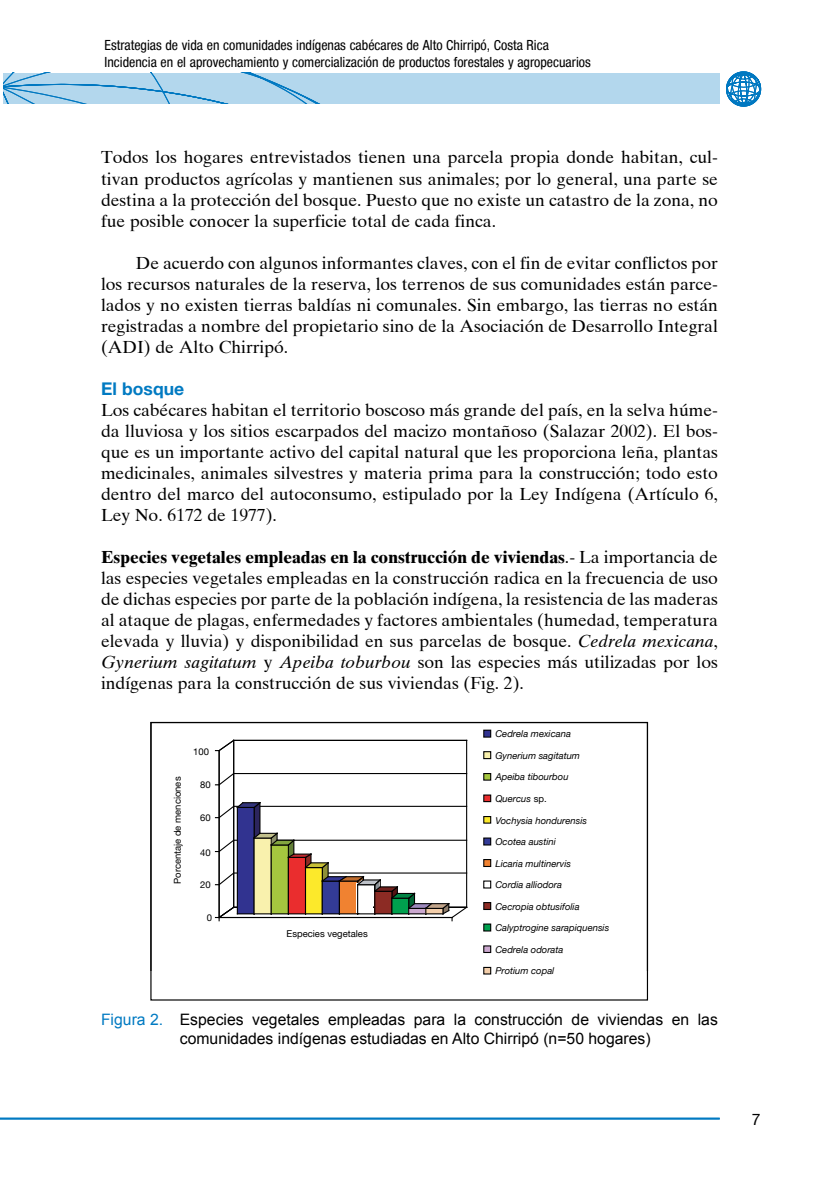
<style>
.page{position:relative;width:819px;height:1181px;background:#fff}
.page>*{position:absolute;margin:0;border:0;box-sizing:border-box;transform-origin:0 0}
.t1{font:17.5px/21px "Times Ten";color:#000;text-align:justify}
.t2{font:700 17.5px "Helvetica Neue";color:#007ac2}
.t3{font:15.75px/18.9px "Arial";color:#000}
.t4{font:condensed 14px/16.8px "Helvetica Neue";color:#000}
.t5{font:italic 9.45px "Helvetica Neue";color:#000}
.t6{font:9.45px "Helvetica Neue";color:#000}
.s1{font-weight:700}
.s2{font-style:italic}
.s3{font-style:normal}
.s4{color:#007ac2}
</style>
<div class="page">
<svg style="left:726px;top:71px;width:35px;height:35px"></svg>
<svg style="left:214px;top:729px;width:278px;height:241px"></svg>
<hr style="left:234px;top:773px;width:232px;height:1px;background:#000">
<hr style="left:233px;top:740px;width:1px;height:167px;background:#000">
<hr style="left:234px;top:740px;width:232px;height:1px;background:#000">
<hr style="left:466px;top:740px;width:1px;height:167px;background:#000">
<hr style="left:218px;top:750px;width:2px;height:167px;background:#000">
<svg style="left:215px;top:772px;width:20px;height:14px"></svg>
<svg style="left:215px;top:739px;width:20px;height:13px"></svg>
<svg style="left:215px;top:801px;width:253px;height:120px"></svg>
<div style="left:483px;top:730px;width:7px;height:7px;background:#313390"></div>
<div style="left:483px;top:729px;width:8px;height:8px;border:1px solid #000"></div>
<div style="left:483px;top:751px;width:7px;height:7px;background:#f9f1ad"></div>
<div style="left:483px;top:751px;width:8px;height:8px;border:1px solid #000"></div>
<div style="left:483px;top:773px;width:7px;height:7px;background:#a5c63f"></div>
<div style="left:483px;top:773px;width:8px;height:7px;border:1px solid #000"></div>
<div style="left:483px;top:795px;width:7px;height:6px;background:#ea2d2e"></div>
<div style="left:483px;top:794px;width:8px;height:8px;border:1px solid #000"></div>
<div style="left:483px;top:816px;width:7px;height:7px;background:#fce92b"></div>
<div style="left:483px;top:816px;width:8px;height:7px;border:1px solid #000"></div>
<div style="left:483px;top:838px;width:7px;height:7px;background:#333b97"></div>
<div style="left:483px;top:837px;width:8px;height:8px;border:1px solid #000"></div>
<div style="left:483px;top:859px;width:7px;height:7px;background:#f08231"></div>
<div style="left:483px;top:859px;width:8px;height:8px;border:1px solid #000"></div>
<div style="left:482px;top:880px;width:6px;height:7px;background:#fff"></div>
<div style="left:483px;top:880px;width:8px;height:8px;border:1px solid #000"></div>
<div style="left:483px;top:902px;width:7px;height:7px;background:#8c2b24"></div>
<div style="left:483px;top:902px;width:8px;height:8px;border:1px solid #000"></div>
<div style="left:483px;top:924px;width:7px;height:7px;background:#00a04e"></div>
<div style="left:483px;top:923px;width:8px;height:8px;border:1px solid #000"></div>
<div style="left:483px;top:946px;width:7px;height:6px;background:#cba8cf"></div>
<div style="left:483px;top:945px;width:8px;height:8px;border:1px solid #000"></div>
<div style="left:483px;top:967px;width:7px;height:7px;background:#f3ceaa"></div>
<div style="left:483px;top:967px;width:8px;height:7px;border:1px solid #000"></div>
<div style="left:150px;top:722px;width:498px;height:278px;border:1px solid #000"></div>
<div style="left:3px;top:73px;width:716px;height:30px;background:#b3d7ed"></div>
<svg style="left:3px;top:73px;width:316px;height:30px"></svg>
<hr style="left:0;top:1117px;width:719px;height:2px;background:#007ac2">
<p class="t4" style="left:104px;top:37px;width:487px">Estrategias de vida en comunidades indígenas cabécares de Alto Chirripó, Costa Rica<br>Incidencia en el aprovechamiento y comercialización de productos forestales y agropecuarios</p>
<p class="t1" style="left:101px;top:147px;width:618px">Todos los hogares entrevistados tienen una parcela propia donde habitan, cul&shy;tivan productos agrícolas y mantienen sus animales; por lo general, una parte se destina a la protección del bosque. Puesto que no existe un catastro de la zona, no fue posible conocer la superficie total de cada finca.</p>
<p class="t1" style="left:101px;top:252px;width:618px;text-indent:35px">De acuerdo con algunos informantes claves, con el fin de evitar conflictos por los recursos naturales de la reserva, los terrenos de sus comunidades están parce&shy;lados y no existen tierras baldías ni comunales. Sin embargo, las tierras no están registradas a nombre del propietario sino de la Asociación de Desarrollo Integral (ADI) de Alto Chirripó.</p>
<p class="t2" style="left:101px;top:377px;width:85px">El bosque</p>
<p class="t1" style="left:101px;top:399px;width:618px">Los cabécares habitan el territorio boscoso más grande del país, en la selva húme&shy;da lluviosa y los sitios escarpados del macizo montañoso (Salazar 2002). El bos&shy;que es un importante activo del capital natural que les proporciona leña, plantas medicinales, animales silvestres y materia prima para la construcción; todo esto dentro del marco del autoconsumo, estipulado por la Ley Indígena (Artículo 6, Ley No. 6172 de 1977).</p>
<p class="t1" style="left:101px;top:546px;width:618px"><span class="s1">Especies vegetales empleadas en la construcción de viviendas</span>.- La importancia de las especies vegetales empleadas en la construcción radica en la frecuencia de uso de dichas especies por parte de la población indígena, la resistencia de las maderas al ataque de plagas, enfermedades y factores ambientales (humedad, temperatura elevada y lluvia) y disponibilidad en sus parcelas de bosque. <span class="s2">Cedrela mexicana</span>, <span class="s2">Gynerium sagitatum</span> y <span class="s2">Apeiba toburbou</span> son las especies más utilizadas por los indígenas para la construcción de sus viviendas (Fig. 2).</p>
<p class="t6" style="left:172px;top:884px;width:109px;rotate:-90deg">Porcentaje de menciones</p>
<p class="t6" style="left:193px;top:745px;width:17px">100</p>
<p class="t6" style="left:200px;top:779px;width:12px">80</p>
<p class="t6" style="left:200px;top:812px;width:12px">60</p>
<p class="t6" style="left:200px;top:846px;width:12px">40</p>
<p class="t6" style="left:200px;top:879px;width:12px">20</p>
<p class="t6" style="left:207px;top:912px;width:7px">0</p>
<p class="t6" style="left:286px;top:928px;width:83px">Especies vegetales</p>
<p class="t5" style="left:495px;top:728px;width:77px">Cedrela mexicana</p>
<p class="t5" style="left:495px;top:750px;width:86px">Gynerium sagitatum</p>
<p class="t5" style="left:495px;top:771px;width:75px">Apeiba tibourbou</p>
<p class="t5" style="left:495px;top:793px;width:53px">Quercus <span class="s3">sp.</span></p>
<p class="t5" style="left:495px;top:815px;width:93px">Vochysia hondurensis</p>
<p class="t5" style="left:495px;top:836px;width:62px">Ocotea austini</p>
<p class="t5" style="left:495px;top:858px;width:77px">Licaria multinervis</p>
<p class="t5" style="left:495px;top:879px;width:68px">Cordia alliodora</p>
<p class="t5" style="left:495px;top:901px;width:86px">Cecropia obtusifolia</p>
<p class="t5" style="left:495px;top:922px;width:115px">Calyptrogine sarapiquensis</p>
<p class="t5" style="left:495px;top:944px;width:69px">Cedrela odorata</p>
<p class="t5" style="left:495px;top:965px;width:60px">Protium copal</p>
<p class="t3" style="left:180px;top:1010px;width:539px;text-indent:-79px"><span class="s4">Figura 2.</span> Especies vegetales empleadas para la construcción de viviendas en las comunidades indígenas estudiadas en Alto Chirripó (n=50 hogares)</p>
</div>
